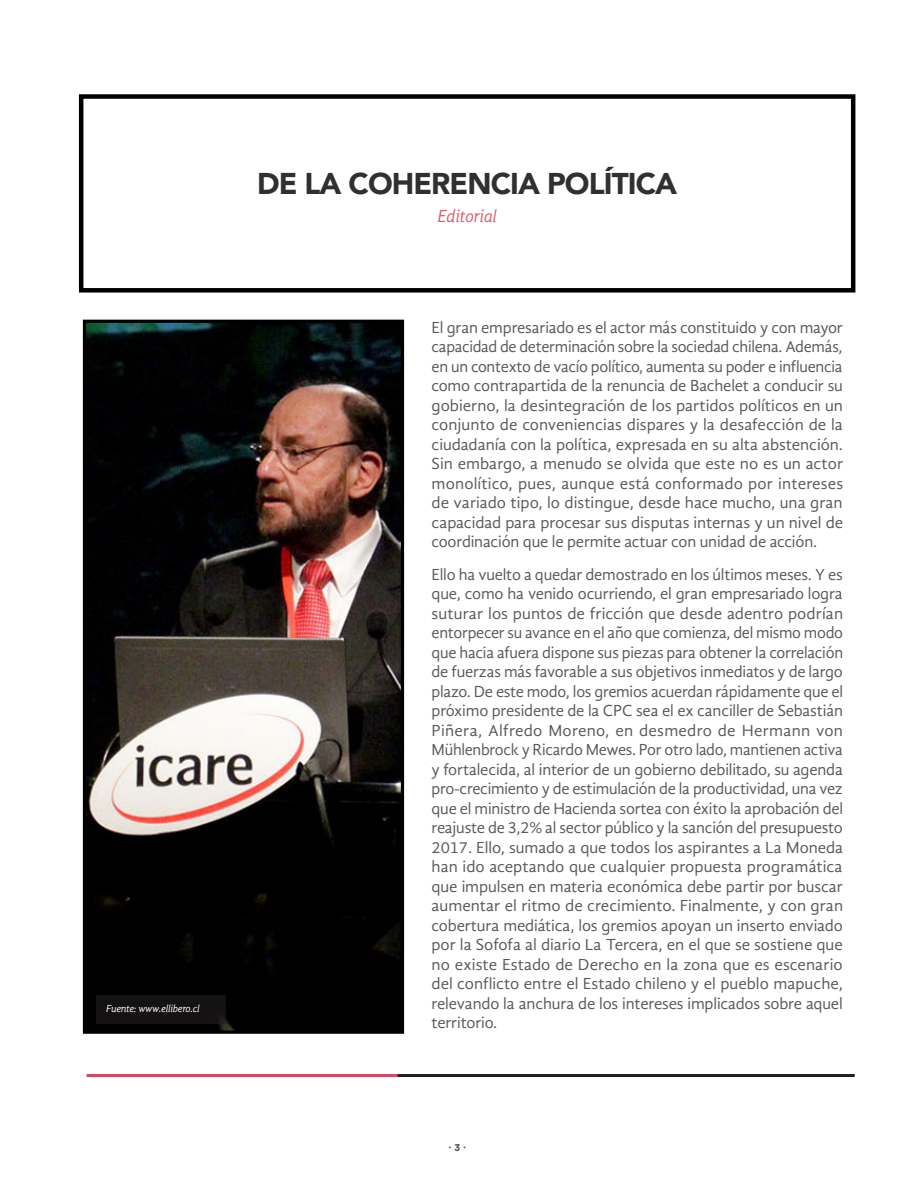
<style>
.page{position:relative;width:918px;height:1188px;background:#fff}
.page>*{position:absolute;margin:0;border:0;box-sizing:border-box;transform-origin:0 0}
.Títulos{font:900 30px "Avenir";letter-spacing:-.03em;color:#312f30}
.Cuerpo_de_Texto{font:italic 18px "Gandhi Sans";letter-spacing:-.025em;color:#d95f70}
.Cuerpo_de_Texto-2{font:16.5px/19.5px "Gandhi Sans";letter-spacing:-.01em;color:#57585a;text-align:justify}
.Cuerpo_de_Texto-3{font:italic 10.5px "Gandhi Sans";letter-spacing:-.025em;color:#fff}
.t1{font:700 10.5px "Dax Pro";color:#57585a}
.s1{font-family:"Archive";font-weight:400}
</style>
<div class="page">
<img style="left:87px;top:324px;width:313px;height:706px">
<div style="left:83px;top:320px;width:321px;height:714px;border:3px solid #000"></div>
<div style="left:79px;top:94px;width:776px;height:199px;border:4px solid #000"></div>
<hr style="left:87px;top:1074px;width:320px;height:3px;background:#d24a62">
<hr style="left:398px;top:1074px;width:457px;height:3px;background:#231f20">
<div style="left:96px;top:995px;width:129px;height:28px;background:#151213"></div>
<p class="Cuerpo_de_Texto-3" style="left:106px;top:1003px;width:95px">Fuente: www.ellibero.cl</p>
<p class="Títulos" style="left:257px;top:158px;width:422px">DE LA COHERENCIA POLÍTICA</p>
<p class="Cuerpo_de_Texto" style="left:437px;top:206px;width:61px">Editorial</p>
<p class="Cuerpo_de_Texto-2" style="left:432px;top:318px;width:413px">El gran empresariado es el actor más constituido y con mayor capacidad de determinación sobre la sociedad chilena. Además, en un contexto de vacío político, aumenta su poder e influencia como contrapartida de la renuncia de Bachelet a conducir su gobierno, la desintegración de los partidos políticos en un conjunto de conveniencias dispares y la desafección de la ciudadanía con la política, expresada en su alta abstención.<br>Sin embargo, a menudo se olvida que este no es un actor monolítico, pues, aunque está conformado por intereses de variado tipo, lo distingue, desde hace mucho, una gran capacidad para procesar sus disputas internas y un nivel de coordinación que le permite actuar con unidad de acción.</p>
<p class="Cuerpo_de_Texto-2" style="left:432px;top:564px;width:413px">Ello ha vuelto a quedar demostrado en los últimos meses. Y es que, como ha venido ocurriendo, el gran empresariado logra suturar los puntos de fricción que desde adentro podrían entorpecer su avance en el año que comienza, del mismo modo que hacia afuera dispone sus piezas para obtener la correlación de fuerzas más favorable a sus objetivos inmediatos y de largo plazo. De este modo, los gremios acuerdan rápidamente que el próximo presidente de la CPC sea el ex canciller de Sebastián Piñera, Alfredo Moreno, en desmedro de Hermann von Mühlenbrock y Ricardo Mewes. Por otro lado, mantienen activa y fortalecida, al interior de un gobierno debilitado, su agenda pro-crecimiento y de estimulación de la productividad, una vez que el ministro de Hacienda sortea con éxito la aprobación del reajuste de 3,2% al sector público y la sanción del presupuesto 2017. Ello, sumado a que todos los aspirantes a La Moneda han ido aceptando que cualquier propuesta programática que impulsen en materia económica debe partir por buscar aumentar el ritmo de crecimiento. Finalmente, y con gran cobertura mediática, los gremios apoyan un inserto enviado por la Sofofa al diario La Tercera, en el que se sostiene que no existe Estado de Derecho en la zona que es escenario del conflicto entre el Estado chileno y el pueblo mapuche, relevando la anchura de los intereses implicados sobre aquel territorio.</p>
<p class="t1" style="left:449px;top:1140px;width:19px">· <span class="s1">3</span> ·</p>
</div>
